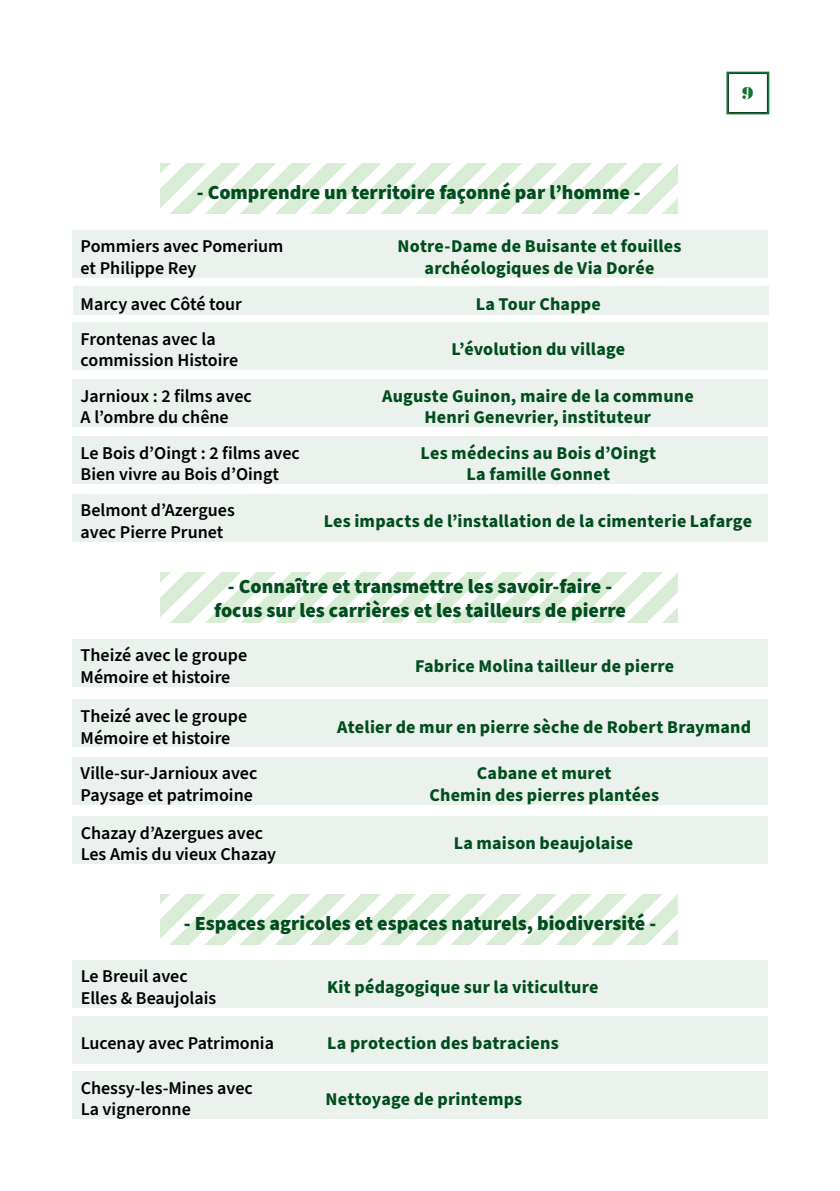
<style>
.page{position:relative;width:840px;height:1191px;background:#fff}
.page>*{position:absolute;margin:0;border:0;box-sizing:border-box;transform-origin:0 0}
.t1{font:900 20px/24px "Source Sans Pro";color:#004e1d;text-align:center}
.t2{font:700 18px/21.6px "Source Sans Pro";letter-spacing:.01em;color:#004e1d;text-align:center}
.t3{font:600 18px/21.6px "Source Sans Pro";color:#000}
.t4{font:18px "Bodoni MT Black";color:#177333}
</style>
<div class="page">
<div style="left:726px;top:72px;width:42px;height:42px;border:2px solid #177333"></div>
<div style="left:72px;top:230px;width:695px;height:47px;background:#ebf1ed"></div>
<div style="left:72px;top:322px;width:695px;height:48px;background:#ebf1ed"></div>
<div style="left:72px;top:379px;width:695px;height:48px;background:#ebf1ed"></div>
<div style="left:72px;top:436px;width:695px;height:48px;background:#ebf1ed"></div>
<div style="left:72px;top:494px;width:695px;height:47px;background:#ebf1ed"></div>
<div style="left:72px;top:639px;width:695px;height:47px;background:#ebf1ed"></div>
<div style="left:72px;top:700px;width:695px;height:47px;background:#ebf1ed"></div>
<div style="left:72px;top:757px;width:695px;height:47px;background:#ebf1ed"></div>
<div style="left:72px;top:816px;width:695px;height:47px;background:#ebf1ed"></div>
<div style="left:72px;top:960px;width:695px;height:47px;background:#ebf1ed"></div>
<div style="left:72px;top:1016px;width:695px;height:47px;background:#ebf1ed"></div>
<div style="left:72px;top:1071px;width:695px;height:48px;background:#ebf1ed"></div>
<div style="left:73px;top:287px;width:695px;height:28px;background:#ebf1ed"></div>
<svg style="left:160px;top:164px;width:516px;height:50px"></svg>
<svg style="left:160px;top:573px;width:516px;height:50px"></svg>
<svg style="left:160px;top:894px;width:516px;height:50px"></svg>
<p class="t1" style="left:197px;top:181px;width:445px">- Comprendre un territoire façonné par l’homme -</p>
<p class="t3" style="left:81px;top:236px;width:204px">Pommiers avec Pomerium et Philippe Rey</p>
<p class="t3" style="left:81px;top:287px;width:163px;line-height:34.4px">Marcy avec Côté tour<br>Frontenas avec la</p>
<p class="t3" style="left:81px;top:343px;width:173px;line-height:35.4px">commission Histoire<br>Jarnioux : 2 films avec</p>
<p class="t3" style="left:81px;top:400px;width:221px;line-height:35.4px">A l’ombre du chêne<br>Le Bois d’Oingt : 2 films avec</p>
<p class="t3" style="left:81px;top:464px;width:200px">Bien vivre au Bois d’Oingt</p>
<p class="t2" style="left:397px;top:236px;width:285px">Notre-Dame de Buisante et fouilles archéologiques de Via Dorée</p>
<p class="t2" style="left:475px;top:294px;width:126px">La Tour Chappe</p>
<p class="t2" style="left:451px;top:339px;width:175px">L’évolution du village</p>
<p class="t2" style="left:382px;top:385px;width:313px">Auguste Guinon, maire de la commune<br>Henri Genevrier, instituteur</p>
<p class="t2" style="left:420px;top:442px;width:237px">Les médecins au Bois d’Oingt<br>La famille Gonnet</p>
<p class="t4" style="left:741px;top:83px;width:13px">9</p>
<p class="t3" style="left:81px;top:500px;width:155px">Belmont d’Azergues avec Pierre Prunet</p>
<p class="t2" style="left:323px;top:510px;width:429px">Les impacts de l’installation de la cimenterie Lafarge</p>
<p class="t1" style="left:214px;top:575px;width:413px">- Connaître et transmettre les savoir-faire - focus sur les carrières et les tailleurs de pierre</p>
<p class="t3" style="left:81px;top:645px;width:168px">Theizé avec le groupe<br>Mémoire et histoire</p>
<p class="t3" style="left:81px;top:705px;width:168px">Theizé avec le groupe<br>Mémoire et histoire</p>
<p class="t2" style="left:415px;top:655px;width:261px">Fabrice Molina tailleur de pierre</p>
<p class="t2" style="left:337px;top:716px;width:415px">Atelier de mur en pierre sèche de Robert Braymand</p>
<p class="t3" style="left:81px;top:763px;width:178px">Ville-sur-Jarnioux avec<br>Paysage et patrimoine</p>
<p class="t2" style="left:429px;top:762px;width:231px">Cabane et muret<br>Chemin des pierres plantées</p>
<p class="t3" style="left:81px;top:822px;width:197px">Chazay d’Azergues avec<br>Les Amis du vieux Chazay</p>
<p class="t2" style="left:453px;top:833px;width:181px">La maison beaujolaise</p>
<p class="t1" style="left:184px;top:911px;width:473px">- Espaces agricoles et espaces naturels, biodiversité -</p>
<p class="t3" style="left:81px;top:966px;width:137px">Le Breuil avec<br>Elles &amp; Beaujolais</p>
<p class="t2" style="left:327px;top:976px;width:273px">Kit pédagogique sur la viticulture</p>
<p class="t3" style="left:81px;top:1033px;width:195px">Lucenay avec Patrimonia</p>
<p class="t2" style="left:327px;top:1033px;width:233px">La protection des batraciens</p>
<p class="t3" style="left:81px;top:1077px;width:174px">Chessy-les-Mines avec<br>La vigneronne</p>
<p class="t2" style="left:325px;top:1088px;width:198px">Nettoyage de printemps</p>
</div>
